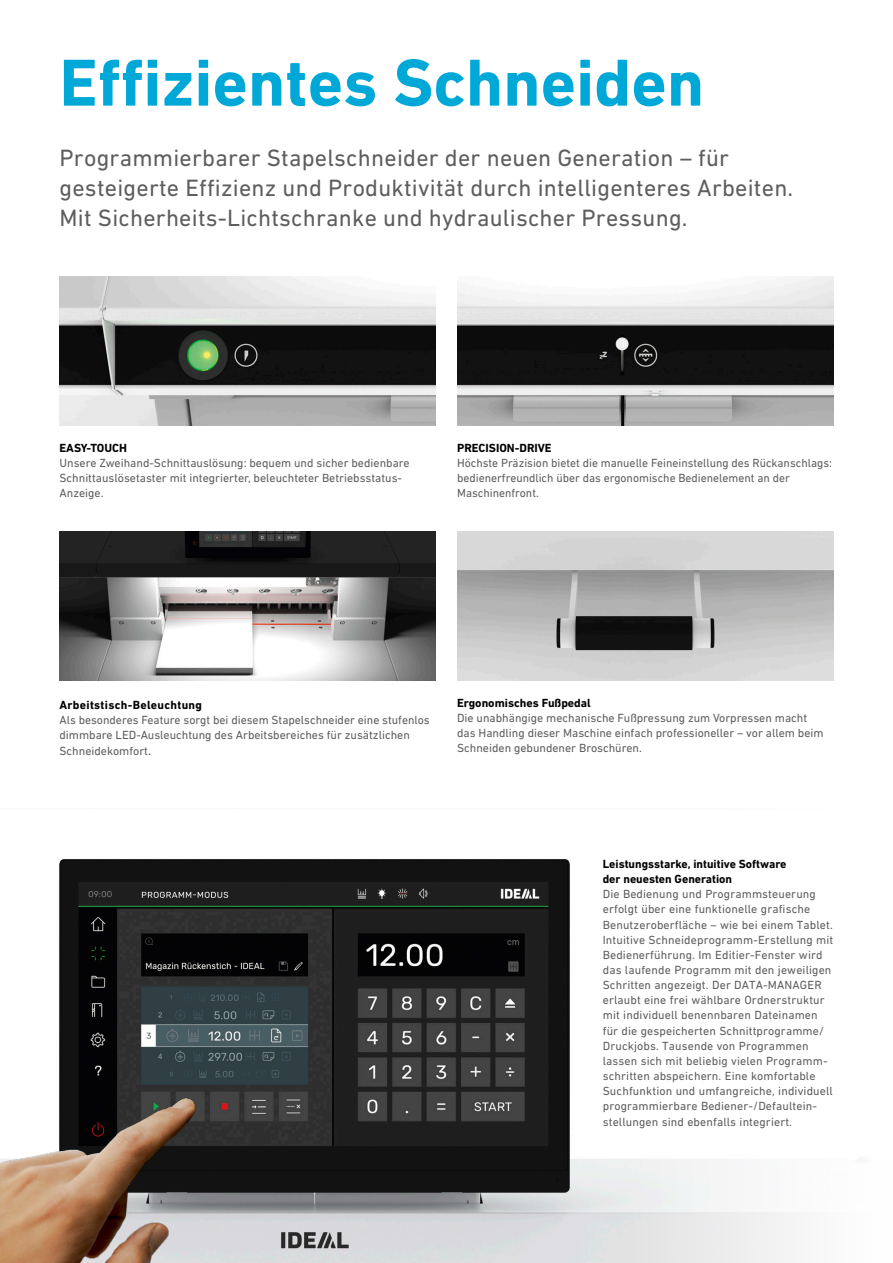
<style>
.page{position:relative;width:893px;height:1263px;background:#fff}
.page>*{position:absolute;margin:0;border:0;box-sizing:border-box;transform-origin:0 0}
.t1{font:700 67.5px "DIN Next LT Pro";color:#00a8d8}
.t2{font:24px/30px "DIN Next LT Pro";letter-spacing:.01em;color:#5e5e5e}
.t3{font:12px/15.1px "DIN Next LT Pro";letter-spacing:.01em;color:#5e5e5e}
.t4{font:700 12px/15.1px "DIN Next LT Pro";color:#000}
.t5{font:700 12px "DIN Next LT Pro";letter-spacing:.025em;color:#000}
.s1{font-size:14.1px}
</style>
<div class="page">
<img style="left:59px;top:859px;width:801px;height:404px">
<img style="left:457px;top:276px;width:376px;height:149px">
<img style="left:60px;top:276px;width:376px;height:149px">
<img style="left:457px;top:531px;width:376px;height:149px">
<img style="left:60px;top:531px;width:376px;height:149px">
<img style="left:0;top:968px;width:448px;height:295px">
<h1 class="t1" style="left:60px;top:43px;width:646px">Effizientes Schneiden</h1>
<h2 class="t2" style="left:60px;top:142px;width:735px">Programmierbarer Stapelschneider der neuen Generation – für gesteigerte Effizienz und Produktivität durch intelligenteres Arbeiten.<br>Mit Sicherheits-Lichtschranke und hydraulischer Pressung.</h2>
<p class="t4" style="left:60px;top:440px;width:69px">EASY-TOUCH</p>
<p class="t3" style="left:60px;top:455px;width:352px">Unsere Zweihand-Schnittauslösung: bequem und sicher bedienbare<br>Schnittauslösetaster mit integrierter, beleuchteter Betriebsstatus-<br>Anzeige.</p>
<p class="t4" style="left:457px;top:440px;width:96px">PRECISION-DRIVE</p>
<p class="t3" style="left:457px;top:455px;width:376px">Höchste Präzision bietet die manuelle Feineinstellung des Rückanschlags: bedienerfreundlich über das ergonomische Bedienelement an der<br>Maschinenfront.</p>
<p class="t5" style="left:60px;top:698px;width:144px">Arbeitstisch-Beleuchtung</p>
<p class="t3" style="left:60px;top:712px;width:372px">Als besonderes Feature sorgt bei diesem Stapelschneider eine stufenlos dimmbare LED-Ausleuchtung des Arbeitsbereiches für zusätzlichen<br>Schneidekomfort<span class="s1">.</span></p>
<p class="t4" style="left:457px;top:695px;width:135px">Ergonomisches Fußpedal</p>
<p class="t3" style="left:457px;top:710px;width:368px">Die unabhängige mechanische Fußpressung zum Vorpressen macht das Handling dieser Maschine einfach professioneller – vor allem beim<br>Schneiden gebundener Broschüren.</p>
<p class="t4" style="left:603px;top:856px;width:185px">Leistungsstarke, intuitive Software der neuesten Generation</p>
<p class="t3" style="left:603px;top:886px;width:232px">Die Bedienung und Programmsteuerung erfolgt über eine funktionelle grafische Benutzeroberfläche – wie bei einem Tablet.<br>Intuitive Schneideprogramm-Erstellung mit Bedienerführung. Im Editier-Fenster wird das laufende Programm mit den jeweiligen Schritten angezeigt. Der DATA-MANAGER erlaubt eine frei wählbare Ordnerstruktur mit individuell benennbaren Dateinamen für die gespeicherten Schnittprogramme/ Druckjobs. Tausende von Programmen lassen sich mit beliebig vielen Programm&shy;schritten abspeichern. Eine komfortable Suchfunktion und umfangreiche, individuell programmierbare Bediener-/Defaultein&shy;stellungen sind ebenfalls integriert.</p>
</div>
